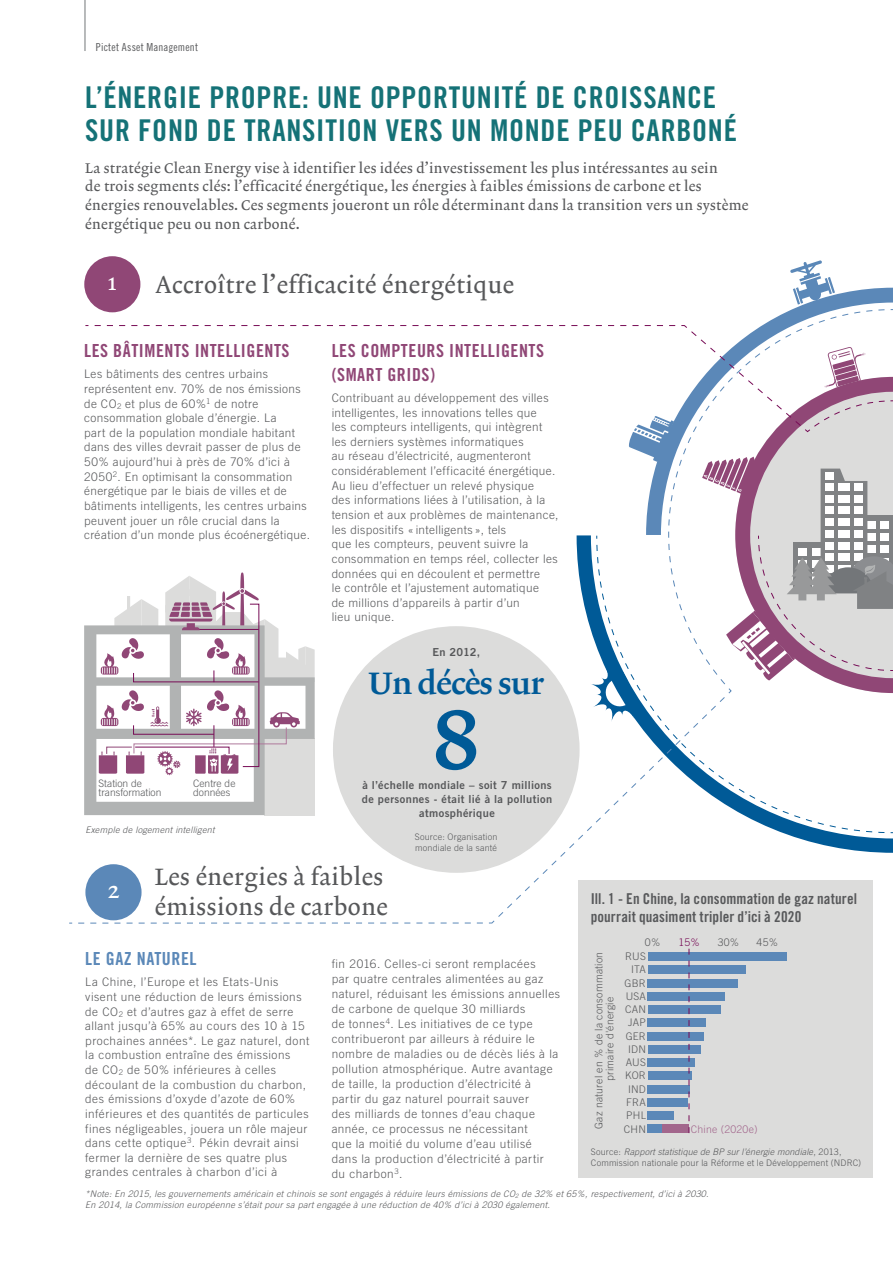
<style>
.page{position:relative;width:893px;height:1263px;background:#fff}
.page>*{position:absolute;margin:0;border:0;box-sizing:border-box;transform-origin:0 0}
.t1{font:90px "Lexicon No 2 Roman C";color:#005a97}
.t2{font:31.5px "Lexicon No 2 Roman C";letter-spacing:-.025em;color:#005a97}
.L2_Header_20pt{font:30px/33px "Trade Gothic Bold Cond Twenty";letter-spacing:.025em;color:#157277}
.Number_section_title{font:24px/30px "Lexicon No 2 Roman A";letter-spacing:.02em;color:#57585a}
.t3{font:24px "Lexicon No 2 Roman A";color:#fff}
.Column_Heading_80__b{font:18px/24px "Trade Gothic Bold Cond Twenty";letter-spacing:.03em;color:#904776}
.Column_Heading_80__b-2{font:18px "Trade Gothic Bold Cond Twenty";letter-spacing:.03em;color:#5b88b8}
.Graphic_heading{font:15px/18.8px "Trade Gothic Bold Cond Twenty";letter-spacing:.005em;color:#57585a}
.Lexicon_Body_9_5pt{font:14.25px/18.8px "Lexicon No 2 Roman A";letter-spacing:.02em;color:#57585a}
.Body_light_7_875pt{font:300 11.85px/14.5px "Trade Gothic LT Std";letter-spacing:.035em;color:#57585a}
.Bubble_body_80__blac{font:10.95px/13.8px "Trade Gothic LT Std Bd 2";letter-spacing:.035em;color:#57585a;text-align:center}
.t4{font:10.95px "Trade Gothic Cond Eighteen";letter-spacing:.02em;color:#57585a}
.t5{font:300 10.5px/13.2px "Trade Gothic LT Std";letter-spacing:.02em;color:#57585a;text-align:right}
.t6{font:300 10.5px "Trade Gothic LT Std";letter-spacing:.02em;color:#a2668c}
.t7{font:300 10.5px "Trade Gothic LT Std";color:#770c56}
.t8{font:300 10.35px/9px "Trade Gothic LT Std";color:#57585a}
.Note_footnote{font:italic 300 9px/10.5px "Trade Gothic LT Std";letter-spacing:.03em;color:#57585a}
.Reference_footnote{font:300 9px/10.5px "Trade Gothic LT Std";letter-spacing:.02em;color:#57585a}
.Bubble_Reference_Cen{font:300 9px/10.5px "Trade Gothic LT Std";letter-spacing:.025em;color:#57585a}
.s1{font-style:italic}
</style>
<div class="page">
<hr style="left:85px;top:0;width:1px;height:51px;background:#737679">
<div style="left:578px;top:880px;width:295px;height:298px;background:#dcdcdb"></div>
<div style="left:648px;top:952px;width:139px;height:9px;background:#5b88b8"></div>
<div style="left:648px;top:966px;width:98px;height:8px;background:#5b88b8"></div>
<div style="left:648px;top:979px;width:90px;height:8px;background:#5b88b8"></div>
<div style="left:648px;top:992px;width:77px;height:8px;background:#5b88b8"></div>
<div style="left:648px;top:1005px;width:72px;height:9px;background:#5b88b8"></div>
<div style="left:648px;top:1019px;width:58px;height:8px;background:#5b88b8"></div>
<div style="left:648px;top:1032px;width:56px;height:8px;background:#5b88b8"></div>
<div style="left:648px;top:1045px;width:52px;height:8px;background:#5b88b8"></div>
<div style="left:648px;top:1058px;width:47px;height:9px;background:#5b88b8"></div>
<div style="left:648px;top:1072px;width:43px;height:8px;background:#5b88b8"></div>
<div style="left:648px;top:1085px;width:42px;height:8px;background:#5b88b8"></div>
<div style="left:648px;top:1098px;width:40px;height:8px;background:#5b88b8"></div>
<div style="left:648px;top:1111px;width:26px;height:9px;background:#5b88b8"></div>
<div style="left:648px;top:1125px;width:41px;height:8px;background:#a2668c"></div>
<div style="left:648px;top:1125px;width:14px;height:8px;background:#5b88b8"></div>
<svg style="left:689px;top:949px;width:1px;height:185px"></svg>
<svg style="left:793px;top:287px;width:100px;height:22px"></svg>
<svg style="left:790px;top:260px;width:45px;height:45px"></svg>
<div style="left:84px;top:256px;width:56px;height:56px;background:#904776;border-radius:50%"></div>
<svg style="left:69px;top:309px;width:824px;height:615px"></svg>
<p class="t4" style="left:96px;top:41px;width:104px">Pictet Asset Management</p>
<p class="L2_Header_20pt" style="left:85px;top:81px;width:653px">L’ÉNERGIE PROPRE: UNE OPPORTUNITÉ DE CROISSANCE<br>SUR FOND DE TRANSITION VERS UN MONDE PEU CARBONÉ</p>
<p class="Lexicon_Body_9_5pt" style="left:85px;top:159px;width:665px">La stratégie Clean Energy vise à identifier les idées d’investissement les plus intéressantes au sein<br>de trois segments clés: l’efficacité énergétique, les énergies à faibles émissions de carbone et les énergies renouvelables. Ces segments joueront un rôle déterminant dans la transition vers un système énergétique peu ou non carboné.</p>
<p class="t3" style="left:108px;top:268px;width:10px">1</p>
<p class="Number_section_title" style="left:156px;top:270px;width:360px">Accroître l’efficacité énergétique</p>
<p class="Column_Heading_80__b" style="left:84px;top:339px;width:207px">LES BÂTIMENTS INTELLIGENTS</p>
<p class="Body_light_7_875pt" style="left:84px;top:367px;width:227px">Les bâtiments des centres urbains représentent env. 70% de nos émissions de CO<sub>2</sub> et plus de 60%<sup>1</sup> de notre consommation globale d’énergie. La<br>part de la population mondiale habitant dans des villes devrait passer de plus de 50% aujourd’hui à près de 70% d’ici à 2050<sup>2</sup>. En optimisant la consommation énergétique par le biais de villes et de bâtiments intelligents, les centres urbains peuvent jouer un rôle crucial dans la création d’un monde plus écoénergétique.</p>
<p class="t8" style="left:99px;top:778px;width:64px">Station de transformation</p>
<p class="t8" style="left:193px;top:778px;width:44px">Centre de données</p>
<p class="Note_footnote" style="left:85px;top:824px;width:131px">Exemple de logement intelligent</p>
<p class="Column_Heading_80__b" style="left:332px;top:338px;width:214px">LES COMPTEURS INTELLIGENTS (SMART GRIDS)</p>
<p class="Body_light_7_875pt" style="left:332px;top:390px;width:228px">Contribuant au développement des villes intelligentes, les innovations telles que<br>les compteurs intelligents, qui intègrent les derniers systèmes informatiques<br>au réseau d’électricité, augmenteront considérablement l’efficacité énergétique.<br>Au lieu d’effectuer un relevé physique<br>des informations liées à l’utilisation, à la tension et aux problèmes de maintenance, les dispositifs « intelligents », tels<br>que les compteurs, peuvent suivre la consommation en temps réel, collecter les données qui en découlent et permettre<br>le contrôle et l’ajustement automatique<br>de millions d’appareils à partir d’un<br>lieu unique.</p>
<p class="Bubble_body_80__blac" style="left:432px;top:645px;width:49px">En 2012,</p>
<p class="t2" style="left:368px;top:665px;width:178px">Un décès sur</p>
<p class="t1" style="left:432px;top:685px;width:50px">8</p>
<p class="Bubble_body_80__blac" style="left:362px;top:778px;width:192px">à l’échelle mondiale – soit 7 millions de personnes - était lié à la pollution atmosphérique</p>
<p class="Bubble_Reference_Cen" style="left:415px;top:832px;width:84px">Source: Organisation mondiale de la santé</p>
<p class="t3" style="left:107px;top:875px;width:14px">2</p>
<p class="Number_section_title" style="left:155px;top:863px;width:234px">Les énergies à faibles émissions de carbone</p>
<p class="Column_Heading_80__b-2" style="left:85px;top:948px;width:113px">LE GAZ NATUREL</p>
<p class="Body_light_7_875pt" style="left:85px;top:975px;width:226px">La Chine, l’Europe et les Etats-Unis visent une réduction de leurs émissions de CO<sub>2</sub> et d’autres gaz à effet de serre allant jusqu’à 65% au cours des 10 à 15 prochaines années*. Le gaz naturel, dont la combustion entraîne des émissions<br>de CO<sub>2</sub> de 50% inférieures à celles découlant de la combustion du charbon, des émissions d’oxyde d’azote de 60% inférieures et des quantités de particules fines négligeables, jouera un rôle majeur dans cette optique<sup>3</sup>. Pékin devrait ainsi fermer la dernière de ses quatre plus grandes centrales à charbon d’ici à</p>
<p class="Body_light_7_875pt" style="left:332px;top:956px;width:230px;line-height:15px">fin 2016. Celles-ci seront remplacées<br>par quatre centrales alimentées au gaz naturel, réduisant les émissions annuelles de carbone de quelque 30 milliards<br>de tonnes<sup>4</sup>. Les initiatives de ce type contribueront par ailleurs à réduire le nombre de maladies ou de décès liés à la pollution atmosphérique. Autre avantage de taille, la production d’électricité à partir du gaz naturel pourrait sauver<br>des milliards de tonnes d’eau chaque année, ce processus ne nécessitant<br>que la moitié du volume d’eau utilisé dans la production d’électricité à partir du charbon<sup>3</sup>.</p>
<p class="Graphic_heading" style="left:591px;top:889px;width:268px">Ill. 1 - En Chine, la consommation de gaz naturel pourrait quasiment tripler d’ici à 2020</p>
<p class="t5" style="left:593px;top:1129px;width:178px;line-height:10.9px;text-align:center;rotate:-90deg">Gaz naturel en % de la consommation primaire d'énergie</p>
<p class="t5" style="left:645px;top:935px;width:17px">0%</p>
<p class="t7" style="left:678px;top:936px;width:23px">15%</p>
<p class="t5" style="left:718px;top:935px;width:23px">30%</p>
<p class="t5" style="left:757px;top:935px;width:23px">45%</p>
<p class="t5" style="left:624px;top:949px;width:23px">RUS<br>ITA<br>GBR<br>USA<br>CAN<br>JAP<br>GER<br>IDN<br>AUS<br>KOR<br>IND<br>FRA<br>PHL<br>CHN</p>
<p class="t6" style="left:691px;top:1123px;width:68px">Chine (2020e)</p>
<p class="Reference_footnote" style="left:591px;top:1146px;width:272px">Source: <span class="s1">Rapport statistique de BP sur l’énergie mondiale</span>, 2013,<br>Commission nationale pour la Réforme et le Développement (NDRC)</p>
<p class="Note_footnote" style="left:85px;top:1189px;width:625px">*Note: En 2015, les gouvernements américain et chinois se sont engagés à réduire leurs émissions de CO<sub>2</sub> de 32% et 65%, respectivement, d’ici à 2030.<br>En 2014, la Commission européenne s’était pour sa part engagée à une réduction de 40% d’ici à 2030 également.</p>
</div>
